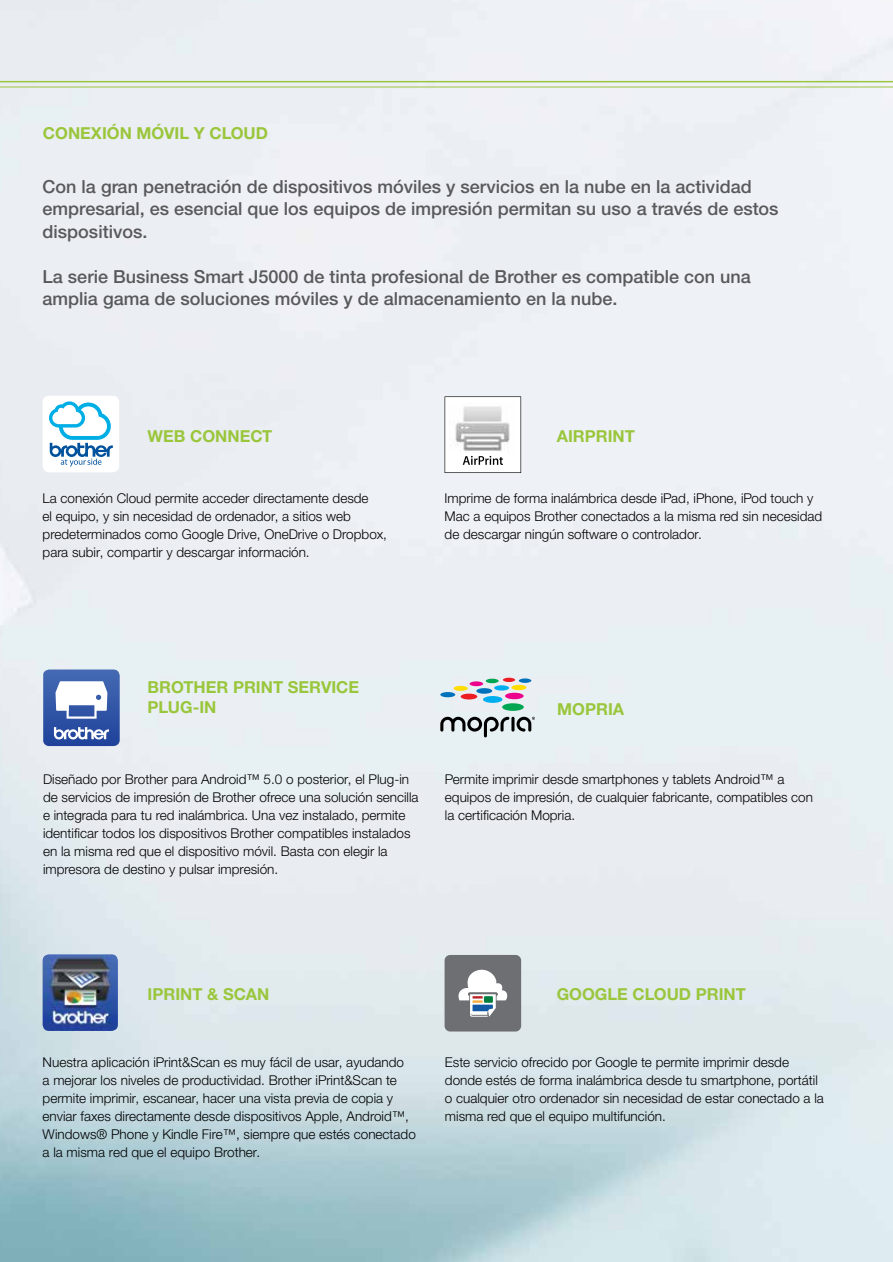
<style>
.page{position:relative;width:893px;height:1262px;background:#fff}
.page>*{position:absolute;margin:0;border:0;box-sizing:border-box;transform-origin:0 0}
.t1{font:500 18px/22.5px "Helvetica Neue LTW1 G";color:#58595b}
.t2{font:700 16.5px/19.8px "Helvetica Neue LTW1 G";color:#9ac63c}
.t3{font:300 13.5px/18px "Helvetica Neue LTW1 G";color:#000}
</style>
<div class="page">
<img style="left:0;top:0;width:893px;height:1261px">
<svg style="left:440px;top:716px;width:95px;height:21px;background:#9fa6a8"></svg>
<div style="left:502px;top:703px;width:22px;height:7px;background:#00a651;border-radius:50%"></div>
<div style="left:505px;top:692px;width:18px;height:7px;background:#ec008c;border-radius:50%"></div>
<div style="left:483px;top:696px;width:19px;height:7px;background:#00aeef;border-radius:50%"></div>
<svg style="left:460px;top:693px;width:17px;height:6px"></svg>
<div style="left:476px;top:688px;width:16px;height:5px;background:#0072bc;border-radius:50%"></div>
<div style="left:486px;top:678px;width:13px;height:5px;background:#00a651;border-radius:50%"></div>
<div style="left:469px;top:681px;width:14px;height:5px;background:#ec008c;border-radius:50%"></div>
<div style="left:453px;top:686px;width:15px;height:5px;background:#fd0;border-radius:50%"></div>
<div style="left:440px;top:692px;width:15px;height:5px;background:#0072bc;border-radius:50%"></div>
<div style="left:494px;top:685px;width:15px;height:5px;background:#00aeef;border-radius:50%"></div>
<div style="left:503px;top:677px;width:12px;height:5px;background:#ed1d24;border-radius:50%"></div>
<svg style="left:511px;top:684px;width:15px;height:6px"></svg>
<div style="left:519px;top:678px;width:12px;height:5px;background:#0072bc;border-radius:50%"></div>
<svg style="left:444px;top:396px;width:77px;height:77px"></svg>
<img style="left:449px;top:404px;width:68px;height:48px">
<svg style="left:43px;top:669px;width:77px;height:77px"></svg>
<img style="left:43px;top:954px;width:75px;height:76px">
<div style="left:444px;top:954px;width:77px;height:77px;background:#6e6f72;border-radius:6px"></div>
<svg style="left:458px;top:969px;width:50px;height:47px"></svg>
<div style="left:484px;top:996px;width:9px;height:6px;background:#037d3f"></div>
<hr style="left:0;top:81px;width:893px;height:1px;background:#9ac63c">
<hr style="left:0;top:87px;width:893px;height:1px;background:#9ac63c">
<div style="left:43px;top:396px;width:76px;height:76px;background:#fff;border-radius:6px"></div>
<svg style="left:49px;top:401px;width:64px;height:65px"></svg>
<p class="t2" style="left:43px;top:123px;width:226px">CONEXIÓN MÓVIL Y CLOUD</p>
<h1 class="t1" style="left:43px;top:175px;width:737px">Con la gran penetración de dispositivos móviles y servicios en la nube en la actividad empresarial, es esencial que los equipos de impresión permitan su uso a través de estos dispositivos.</h1>
<h1 class="t1" style="left:43px;top:265px;width:710px">La serie Business Smart J5000 de tinta profesional de Brother es compatible con una amplia gama de soluciones móviles y de almacenamiento en la nube.</h1>
<p class="t2" style="left:148px;top:426px;width:68px">WEB CONNECT</p>
<p class="t3" style="left:43px;top:489px;width:346px">La conexión Cloud permite acceder directamente desde<br>el equipo, y sin necesidad de ordenador, a sitios web predeterminados como Google Drive, OneDrive o Dropbox, para subir, compartir y descargar información.</p>
<p class="t2" style="left:557px;top:426px;width:11px">AIRPRINT</p>
<p class="t3" style="left:444px;top:489px;width:379px">Imprime de forma inalámbrica desde iPad, iPhone, iPod touch y<br>Mac a equipos Brother conectados a la misma red sin necesidad de descargar ningún software o controlador.</p>
<p class="t2" style="left:148px;top:677px;width:213px">BROTHER PRINT SERVICE<br>PLUG-IN</p>
<p class="t3" style="left:43px;top:769px;width:377px">Diseñado por Brother para Android™ 5.0 o posterior, el Plug-in de servicios de impresión de Brother ofrece una solución sencilla e integrada para tu red inalámbrica. Una vez instalado, permite identificar todos los dispositivos Brother compatibles instalados en la misma red que el dispositivo móvil. Basta con elegir la impresora de destino y pulsar impresión.</p>
<p class="t2" style="left:557px;top:699px;width:12px">MOPRIA</p>
<p class="t3" style="left:445px;top:769px;width:369px">Permite imprimir desde smartphones y tablets Android™ a equipos de impresión, de cualquier fabricante, compatibles con la certificación Mopria.</p>
<p class="t2" style="left:148px;top:984px;width:27px">IPRINT</p>
<p class="t2" style="left:207px;top:984px;width:39px">&amp; SCAN</p>
<p class="t3" style="left:43px;top:1053px;width:375px">Nuestra aplicación iPrint&amp;Scan es muy fácil de usar, ayudando<br>a mejorar los niveles de productividad. Brother iPrint&amp;Scan te permite imprimir, escanear, hacer una vista previa de copia y enviar faxes directamente desde dispositivos Apple, Android™, Windows® Phone y Kindle Fire™, siempre que estés conectado a la misma red que el equipo Brother.</p>
<p class="t2" style="left:557px;top:984px;width:191px">GOOGLE CLOUD PRINT</p>
<p class="t3" style="left:445px;top:1053px;width:380px">Este servicio ofrecido por Google te permite imprimir desde donde estés de forma inalámbrica desde tu smartphone, portátil o cualquier otro ordenador sin necesidad de estar conectado a la misma red que el equipo multifunción.</p>
</div>
